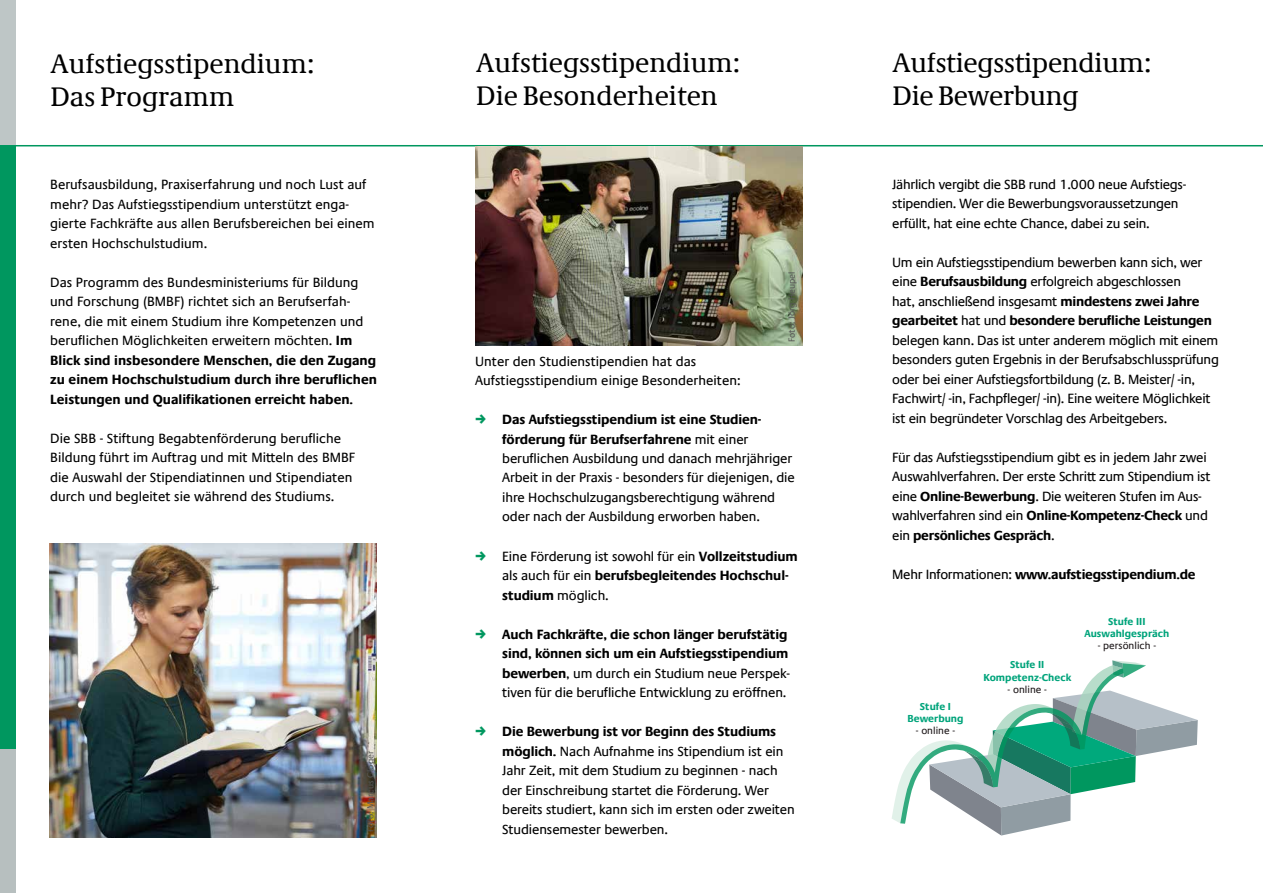
<style>
.page{position:relative;width:1263px;height:893px;background:#fff}
.page>*{position:absolute;margin:0;border:0;box-sizing:border-box;transform-origin:0 0}
.t1{font:27px/33px "Demos Com";color:#000}
.t2{font:13.5px/19.5px "Praxis Com";letter-spacing:-.01em;color:#000}
.t3{font:700 13.5px/19.5px "Praxis Com";letter-spacing:-.01em;color:#000}
.t4{font:700 10.2px/12.3px "Praxis Com";color:#00a47b;text-align:center}
.t5{font:10.2px "Praxis Com";color:#1e181a}
.t6{font:9px "Praxis Com";color:#575756}
.s1{font-weight:700}
.s2{font-weight:400}
</style>
<div class="page">
<hr style="left:1px;top:145px;width:1262px;height:1px;background:#00975f">
<div style="left:0;top:749px;width:15px;height:144px;background:#b7bfbf"></div>
<div style="left:0;top:0;width:15px;height:145px;background:#bec6c6"></div>
<div style="left:0;top:145px;width:15px;height:604px;background:#00975f"></div>
<img style="left:475px;top:147px;width:328px;height:198px">
<img style="left:50px;top:544px;width:327px;height:294px">
<svg style="left:892px;top:660px;width:306px;height:175px"></svg>
<h1 class="t1" style="left:51px;top:47px;width:265px">Aufstiegsstipendium:<br>Das Programm</h1>
<p class="t2" style="left:50px;top:175px;width:326px">Berufsausbildung, Praxiserfahrung und noch Lust auf mehr? Das Aufstiegsstipendium unterstützt enga&shy;gierte Fachkräfte aus allen Berufsbereichen bei einem ersten Hochschulstudium.</p>
<p class="t2" style="left:50px;top:273px;width:328px">Das Programm des Bundesministeriums für Bildung und Forschung (BMBF) richtet sich an Berufserfah&shy;rene, die mit einem Studium ihre Kompetenzen und beruflichen Möglichkeiten erweitern möchten. <span class="s1">Im Blick sind insbesondere Menschen, die den Zugang zu einem Hochschulstudium durch ihre beruflichen Leistungen und Qualifikationen erreicht haben.</span></p>
<p class="t2" style="left:50px;top:429px;width:307px">Die SBB - Stiftung Begabtenförderung berufliche Bildung führt im Auftrag und mit Mitteln des BMBF die Auswahl der Stipendiatinnen und Stipendiaten durch und begleitet sie während des Studiums.</p>
<p class="t6" style="left:365px;top:832px;width:83px;rotate:-90deg">Foto: Marcus Gloger</p>
<h1 class="t1" style="left:476px;top:46px;width:265px">Aufstiegsstipendium:<br>Die Besonderheiten</h1>
<p class="t6" style="left:787px;top:342px;width:72px;rotate:-90deg">Foto: Jörg Heupel</p>
<p class="t2" style="left:475px;top:351px;width:267px">Unter den Studienstipendien hat das<br>Aufstiegsstipendium einige Besonderheiten:</p>
<p class="t2" style="left:502px;top:410px;width:294px"><span class="s1">Das Aufstiegsstipendium ist eine Studien&shy;förderung für Berufserfahrene</span> mit einer beruflichen Ausbildung und danach mehrjähriger Arbeit in der Praxis - besonders für diejenigen, die ihre Hochschulzugangsberechtigung während oder nach der Ausbildung erworben haben.</p>
<p class="t3" style="left:502px;top:546px;width:297px"><span class="s2">Eine Förderung ist sowohl für ein</span> Vollzeitstudium <span class="s2">als auch für ein</span> berufsbegleitendes Hochschul&shy;studium <span class="s2">möglich.</span></p>
<p class="t3" style="left:502px;top:624px;width:289px">Auch Fachkräfte, die schon länger berufstätig sind, können sich um ein Aufstiegsstipendium bewerben<span class="s2">, um durch ein Studium neue Perspek&shy;tiven für die berufliche Entwicklung zu eröffnen.</span></p>
<p class="t2" style="left:502px;top:722px;width:294px"><span class="s1">Die Bewerbung ist vor Beginn des Studiums möglich.</span> Nach Aufnahme ins Stipendium ist ein Jahr Zeit, mit dem Studium zu beginnen - nach der Einschreibung startet die Förderung. Wer bereits studiert, kann sich im ersten oder zweiten Studiensemester bewerben.</p>
<h1 class="t1" style="left:892px;top:47px;width:260px">Aufstiegsstipendium:<br>Die Bewerbung</h1>
<p class="t2" style="left:892px;top:174px;width:296px">Jährlich vergibt die SBB rund 1.000 neue Aufstiegs&shy;stipendien. Wer die Bewerbungsvoraussetzungen erfüllt, hat eine echte Chance, dabei zu sein.</p>
<p class="t2" style="left:892px;top:252px;width:328px">Um ein Aufstiegsstipendium bewerben kann sich, wer eine <span class="s1">Berufsausbildung</span> erfolgreich abgeschlossen<br>hat, anschließend insgesamt <span class="s1">mindestens zwei Jahre gearbeitet</span> hat und <span class="s1">besondere berufliche Leistungen </span>belegen kann. Das ist unter anderem möglich mit einem besonders guten Ergebnis in der Berufsabschlussprüfung oder bei einer Aufstiegsfortbildung (z. B. Meister/ -in, Fachwirt/ -in, Fachpfleger/ -in). Eine weitere Möglichkeit ist ein begründeter Vorschlag des Arbeitgebers.</p>
<p class="t2" style="left:892px;top:447px;width:320px">Für das Aufstiegsstipendium gibt es in jedem Jahr zwei Auswahlverfahren. Der erste Schritt zum Stipendium ist eine <span class="s1">Online-Bewerbung</span>. Die weiteren Stufen im Aus&shy;wahlverfahren sind ein <span class="s1">Online-Kompetenz-Check</span> und ein <span class="s1">persönliches Gespräch</span>.</p>
<p class="t3" style="left:892px;top:564px;width:305px"><span class="s2">Mehr Informationen:</span> www.aufstiegsstipendium.de</p>
<p class="t4" style="left:907px;top:700px;width:58px">Stufe I<br>Bewerbung</p>
<p class="t5" style="left:916px;top:725px;width:41px">- online -</p>
<p class="t4" style="left:983px;top:659px;width:89px">Stufe II<br>Kompetenz-Check</p>
<p class="t5" style="left:1008px;top:684px;width:41px">- online -</p>
<p class="t4" style="left:1084px;top:615px;width:86px">Stufe III<br>Auswahlgespräch</p>
<p class="t5" style="left:1098px;top:640px;width:60px">- persönlich -</p>
</div>
